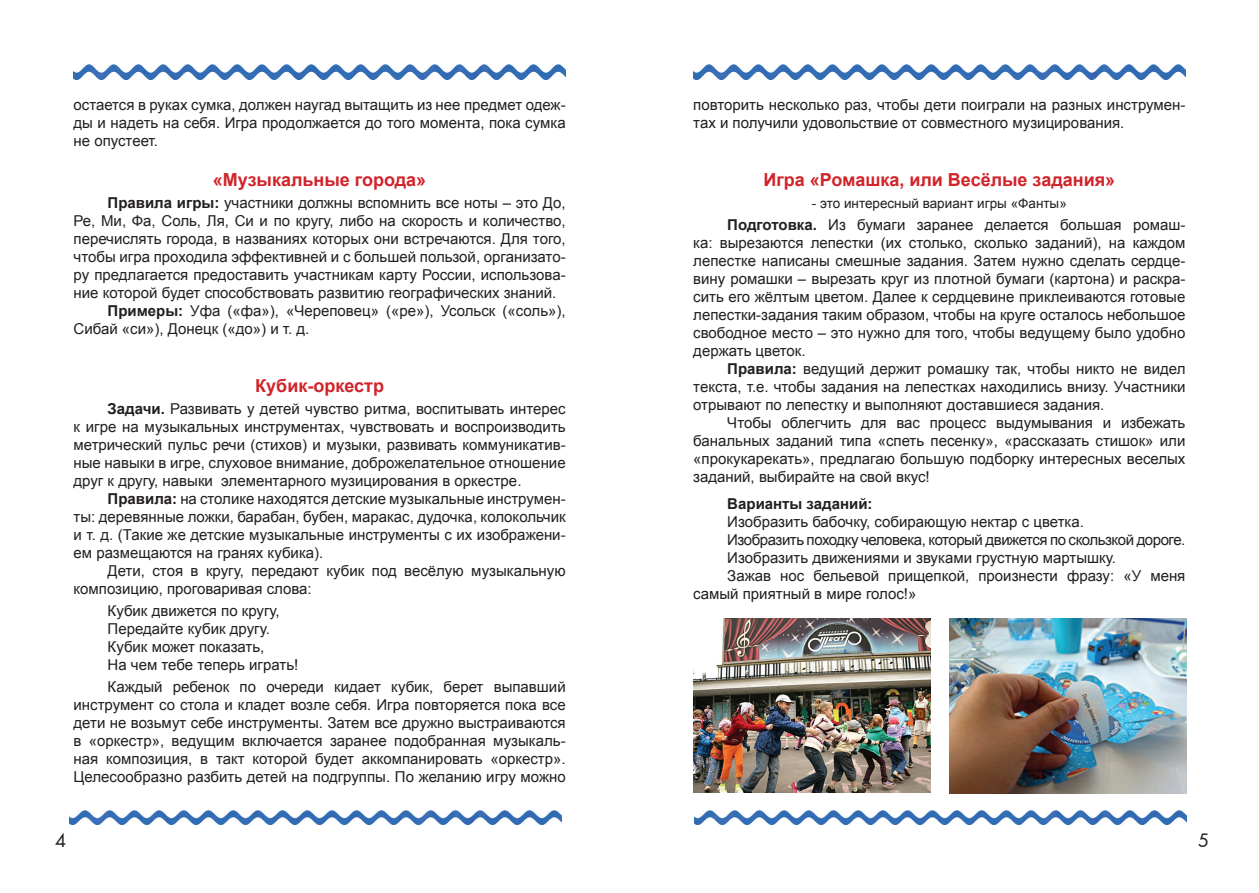
<style>
.page{position:relative;width:1259px;height:893px;background:#fff}
.page>*{position:absolute;margin:0;border:0;box-sizing:border-box;transform-origin:0 0}
.t1{font:700 18px "Arial";color:#d1232a}
.t2{font:18px "AG Futura";color:#231f20}
.t3{font:15px/18px "Arial";color:#231f20;text-align:justify}
.t4{font:15px "Arial";letter-spacing:-.03em;color:#231f20}
.t5{font:700 15px "Arial";color:#231f20}
.t6{font:13.5px "Arial";color:#231f20}
.s1{font-weight:700}
</style>
<div class="page">
<img style="left:74px;top:65px;width:492px;height:14px">
<img style="left:693px;top:65px;width:492px;height:14px">
<img style="left:70px;top:811px;width:492px;height:14px">
<img style="left:694px;top:810px;width:492px;height:14px">
<img style="left:949px;top:619px;width:237px;height:174px">
<img style="left:693px;top:619px;width:238px;height:173px">
<p class="t3" style="left:74px;top:96px;width:493px">остается в руках сумка, должен наугад вытащить из нее предмет одеж&shy;ды и надеть на себя. Игра продолжается до того момента, пока сумка не опустеет.</p>
<p class="t1" style="left:213px;top:167px;width:215px">«Музыкальные города»</p>
<p class="t3" style="left:108px;top:194px;width:459px"><span class="s1">Правила игры:</span> участники должны вспомнить все ноты – это До,</p>
<p class="t3" style="left:74px;top:212px;width:493px">Ре, Ми, Фа, Соль, Ля, Си и по кругу, либо на скорость и количество,</p>
<p class="t3" style="left:74px;top:230px;width:493px">перечислять города, в названиях которых они встречаются. Для того,</p>
<p class="t3" style="left:74px;top:248px;width:493px">чтобы игра проходила эффективней и с большей пользой, организато-</p>
<p class="t3" style="left:74px;top:266px;width:493px">ру предлагается предоставить участникам карту России, использова-</p>
<p class="t3" style="left:74px;top:284px;width:484px">ние которой будет способствовать развитию географических знаний.</p>
<p class="t3" style="left:108px;top:302px;width:459px"><span class="s1">Примеры:</span> Уфа («фа»), «Череповец» («ре»), Усольск («соль»),</p>
<p class="t3" style="left:74px;top:320px;width:237px">Сибай «си»), Донецк («до») и т. д.</p>
<p class="t1" style="left:255px;top:373px;width:130px">Кубик-оркестр</p>
<p class="t3" style="left:74px;top:399px;width:493px;text-indent:34px"><span class="s1">Задачи.</span> Развивать у детей чувство ритма, воспитывать интерес к игре на музыкальных инструментах, чувствовать и воспроизводить метрический пульс речи (стихов) и музыки, развивать коммуникатив&shy;ные навыки в игре, слуховое внимание, доброжелательное отношение друг к другу, навыки элементарного музицирования в оркестре.</p>
<p class="t3" style="left:74px;top:489px;width:494px;text-indent:34px"><span class="s1">Правила:</span> на столике находятся детские музыкальные инструмен&shy;ты: деревянные ложки, барабан, бубен, маракас, дудочка, колокольчик и т. д. (Такие же детские музыкальные инструменты с их изображени&shy;ем размещаются на гранях кубика).</p>
<p class="t3" style="left:74px;top:561px;width:493px;text-indent:34px">Дети, стоя в кругу, передают кубик под весёлую музыкальную композицию, проговаривая слова:</p>
<p class="t3" style="left:108px;top:602px;width:192px;text-align:left">Кубик движется по кругу,<br>Передайте кубик другу.<br>Кубик может показать,<br>На чем тебе теперь играть!</p>
<p class="t3" style="left:74px;top:678px;width:494px;text-indent:34px">Каждый ребенок по очереди кидает кубик, берет выпавший инструмент со стола и кладет возле себя. Игра повторяется пока все дети не возьмут себе инструменты. Затем все дружно выстраиваются в «оркестр», ведущим включается заранее подобранная музыкаль&shy;ная композиция, в такт которой будет аккомпанировать «оркестр».<br>Целесообразно разбить детей на подгруппы. По желанию игру можно</p>
<p class="t3" style="left:693px;top:96px;width:493px">повторить несколько раз, чтобы дети поиграли на разных инструмен&shy;тах и получили удовольствие от совместного музицирования.</p>
<p class="t1" style="left:763px;top:167px;width:353px">Игра «Ромашка, или Весёлые задания»</p>
<p class="t6" style="left:812px;top:194px;width:256px">- это интересный вариант игры «Фанты»</p>
<p class="t3" style="left:693px;top:216px;width:493px;text-indent:34px"><span class="s1">Подготовка.</span> Из бумаги заранее делается большая ромаш&shy;ка: вырезаются лепестки (их столько, сколько заданий), на каждом лепестке написаны смешные задания. Затем нужно сделать сердце&shy;вину ромашки – вырезать круг из плотной бумаги (картона) и раскра&shy;сить его жёлтым цветом. Далее к сердцевине приклеиваются готовые лепестки-задания таким образом, чтобы на круге осталось небольшое свободное место – это нужно для того, чтобы ведущему было удобно держать цветок.</p>
<p class="t3" style="left:693px;top:360px;width:493px;text-indent:34px"><span class="s1">Правила:</span> ведущий держит ромашку так, чтобы никто не видел текста, т.е. чтобы задания на лепестках находились внизу. Участники отрывают по лепестку и выполняют доставшиеся задания.</p>
<p class="t3" style="left:693px;top:414px;width:493px;text-indent:34px">Чтобы облегчить для вас процесс выдумывания и избежать банальных заданий типа «спеть песенку», «рассказать стишок» или «прокукарекать», предлагаю большую подборку интересных веселых заданий, выбирайте на свой вкус!</p>
<p class="t5" style="left:727px;top:493px;width:147px">Варианты заданий:</p>
<p class="t3" style="left:727px;top:512px;width:358px">Изобразить бабочку, собирающую нектар с цветка.</p>
<p class="t4" style="left:727px;top:529px;width:459px">Изобразить походку человека, который движется по скользкой дороге.</p>
<p class="t3" style="left:727px;top:548px;width:390px">Изобразить движениями и звуками грустную мартышку.</p>
<p class="t3" style="left:727px;top:566px;width:459px">Зажав нос бельевой прищепкой, произнести фразу: «У меня</p>
<p class="t3" style="left:693px;top:584px;width:225px">самый приятный в мире голос!»</p>
<p class="t2" style="left:55px;top:829px;width:13px">4</p>
<p class="t2" style="left:1198px;top:829px;width:13px">5</p>
</div>
